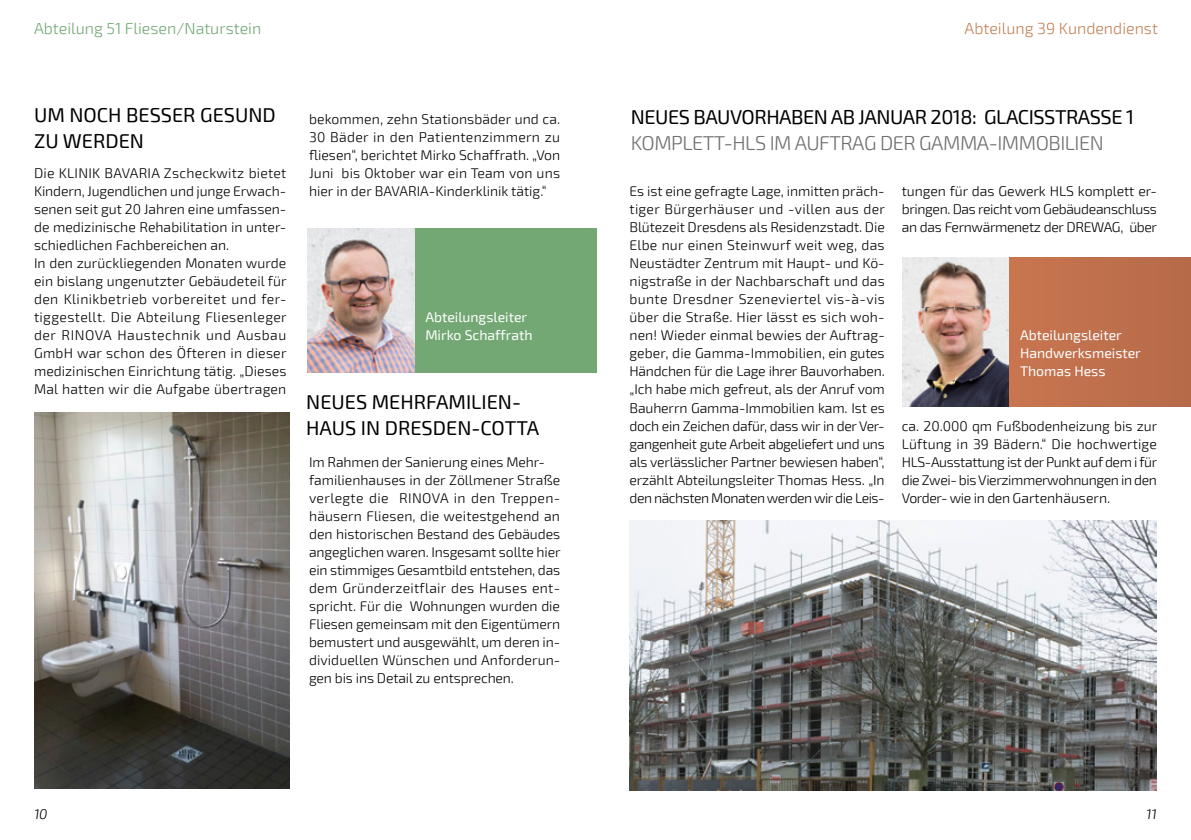
<style>
.page{position:relative;width:1191px;height:840px;background:#fff}
.page>*{position:absolute;margin:0;border:0;box-sizing:border-box;transform-origin:0 0}
.t1{font:20px/26px "Exo 2";color:#000}
.t2{font:20px "Exo 2";letter-spacing:-.025em;color:#000}
.t3{font:300 20px "Exo 2";letter-spacing:-.025em;color:#6e6e6e}
.t4{font:300 16px "Exo 2";color:#73a874}
.t5{font:300 16px "Exo 2";color:#c38257}
.t6{font:300 14px/18px "Exo 2";color:#000;text-align:justify}
.t7{font:14px/18px "Exo 2";color:#fff}
.t8{font:italic 300 14px "Exo 2";color:#000}
</style>
<div class="page">
<div style="left:308px;top:228px;width:289px;height:144px;background:#73a874"></div>
<img style="left:308px;top:228px;width:106px;height:144px">
<img style="left:34px;top:412px;width:255px;height:376px">
<div style="left:1008px;top:258px;width:183px;height:148px;background:#c0704d"></div>
<img style="left:902px;top:406px;width:106px;height:1px">
<img style="left:902px;top:258px;width:106px;height:148px">
<img style="left:629px;top:520px;width:528px;height:270px">
<p class="t4" style="left:34px;top:19px;width:229px">Abteilung 51 Fliesen/Naturstein</p>
<p class="t5" style="left:964px;top:19px;width:195px">Abteilung 39 Kundendienst</p>
<h1 class="t1" style="left:34px;top:102px;width:243px">UM NOCH BESSER GESUND<br>ZU WERDEN</h1>
<p class="t6" style="left:34px;top:164px;width:254px;text-align:left">Die KLINIK BAVARIA Zscheckwitz bietet Kindern, Jugendlichen und junge Erwach&shy;senen seit gut 20 Jahren eine umfassen&shy;de medizinische Rehabilitation in unter&shy;schiedlichen Fachbereichen an.<br>In den zurückliegenden Monaten wurde ein bislang ungenutzter Gebäudeteil für den Klinikbetrieb vorbereitet und fer&shy;tiggestellt. Die Abteilung Fliesenleger der RINOVA Haustechnik und Ausbau GmbH war schon des Öfteren in dieser medizinischen Einrichtung tätig. „Dieses Mal hatten wir die Aufgabe übertragen</p>
<p class="t6" style="left:309px;top:110px;width:253px">bekommen, zehn Stationsbäder und ca.<br>30 Bäder in den Patientenzimmern zu fliesen“, berichtet Mirko Schaffrath. „Von Juni bis Oktober war ein Team von uns hier in der BAVARIA-Kinderklinik tätig.“</p>
<p class="t7" style="left:425px;top:308px;width:109px">Abteilungsleiter<br>Mirko Schaffrath</p>
<h1 class="t1" style="left:306px;top:389px;width:234px">NEUES MEHRFAMILIEN-<br>HAUS IN DRESDEN-COTTA</h1>
<p class="t6" style="left:309px;top:452px;width:253px;text-align:left">Im Rahmen der Sanierung eines Mehr&shy;familienhauses in der Zöllmener Straße verlegte die RINOVA in den Treppen&shy;häusern Fliesen, die weitestgehend an den historischen Bestand des Gebäudes angeglichen waren. Insgesamt sollte hier ein stimmiges Gesamtbild entstehen, das dem Gründerzeitflair des Hauses ent&shy;spricht. Für die Wohnungen wurden die Fliesen gemeinsam mit den Eigentümern bemustert und ausgewählt, um deren in&shy;dividuellen Wünschen und Anforderun&shy;gen bis ins Detail zu entsprechen.</p>
<h1 class="t2" style="left:631px;top:105px;width:504px">NEUES BAUVORHABEN AB JANUAR 2018: GLACISSTRASSE 1</h1>
<h1 class="t3" style="left:631px;top:131px;width:474px">KOMPLETT-HLS IM AUFTRAG DER GAMMA-IMMOBILIEN</h1>
<p class="t6" style="left:629px;top:182px;width:257px">Es ist eine gefragte Lage, inmitten präch&shy;tiger Bürgerhäuser und -villen aus der Blütezeit Dresdens als Residenzstadt. Die Elbe nur einen Steinwurf weit weg, das Neustädter Zentrum mit Haupt- und Kö&shy;nigstraße in der Nachbarschaft und das bunte Dresdner Szeneviertel vis-à-vis über die Straße. Hier lässt es sich woh&shy;nen! Wieder einmal bewies der Auftrag&shy;geber, die Gamma-Immobilien, ein gutes Händchen für die Lage ihrer Bauvorhaben. „Ich habe mich gefreut, als der Anruf vom Bauherrn Gamma-Immobilien kam. Ist es doch ein Zeichen dafür, dass wir in der Ver&shy;gangenheit gute Arbeit abgeliefert und uns als verlässlicher Partner bewiesen haben“, erzählt Abteilungsleiter Thomas Hess. „In den nächsten Monaten werden wir die Leis-</p>
<p class="t6" style="left:901px;top:182px;width:257px">tungen für das Gewerk HLS komplett er&shy;bringen. Das reicht vom Gebäudeanschluss an das Fernwärmenetz der DREWAG, über</p>
<p class="t7" style="left:1020px;top:326px;width:122px">Abteilungsleiter<br>Handwerksmeister<br>Thomas Hess</p>
<p class="t6" style="left:901px;top:416px;width:257px">ca. 20.000 qm Fußbodenheizung bis zur Lüftung in 39 Bädern.“ Die hochwertige HLS-Ausstattung ist der Punkt auf dem i für die Zwei- bis Vierzimmerwohnungen in den Vorder- wie in den Gartenhäusern.</p>
<p class="t8" style="left:34px;top:805px;width:15px">10</p>
<p class="t8" style="left:1146px;top:805px;width:12px">11</p>
</div>
